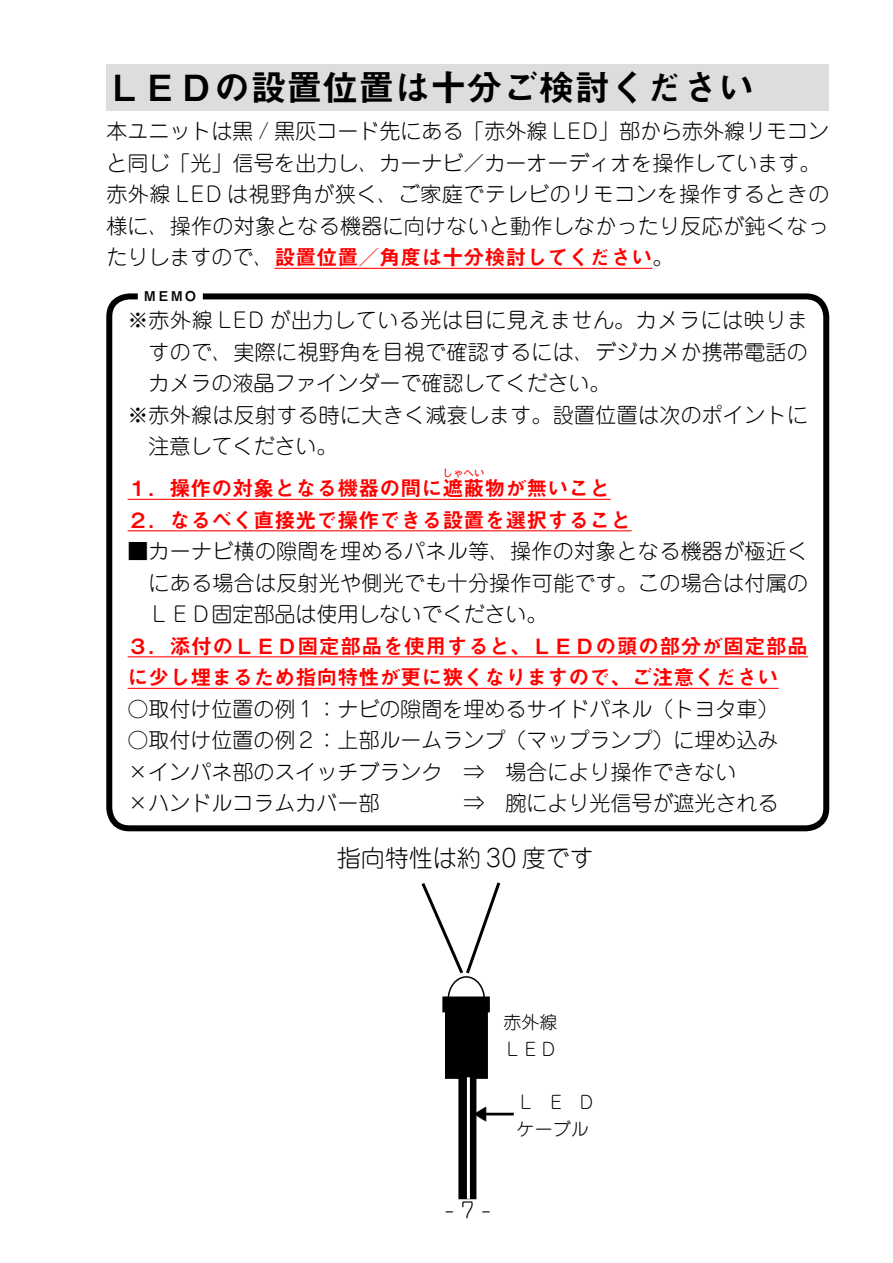
<style>
.page{position:relative;width:893px;height:1263px;background:#fff}
.page>*{position:absolute;margin:0;border:0;box-sizing:border-box;transform-origin:0 0}
.t1{font:45px "Midashi Go Pro MB31";color:#000}
.t2{font:36px "Midashi Go Pro MB31";color:#000}
.t3{font:300 24px "Jun 101 Pro";color:#000}
.t4{font:300 21px/31.5px "Jun 101 Pro";color:#000}
.t5{font:21px/31.5px "Midashi Go Pro MB31";color:#f00}
.t6{font:300 21px "Jun 101 Pro";letter-spacing:.03em;color:#000}
.t7{font:300 18px/27px "Jun 101 Pro";color:#000}
.t8{font:13.5px "Midashi Go Pro MB31";color:#000}
.t9{font:10.5px "Midashi Go Pro MB31";color:#f00}
.s1{font-family:"Jun 101 Pro";font-weight:300;color:#000}
</style>
<div class="page">
<div style="left:106px;top:64px;width:723px;height:47px;background:#dcdddd"></div>
<hr style="left:274px;top:268px;width:378px;height:1px;background:#f00">
<div style="left:106px;top:293px;width:723px;height:538px;border:6px solid #000;border-radius:20px"></div>
<div style="left:458px;top:1078px;width:18px;height:121px;background:#000"></div>
<div style="left:447px;top:976px;width:38px;height:48px;border:2px solid #000;border-radius:50%"></div>
<div style="left:443px;top:997px;width:46px;height:15px;background:#000"></div>
<div style="left:442px;top:996px;width:48px;height:16px;border:2px solid #000"></div>
<div style="left:446px;top:1004px;width:41px;height:74px;background:#000"></div>
<div style="left:445px;top:1003px;width:43px;height:76px;border:2px solid #000"></div>
<hr style="left:467px;top:1077px;width:3px;height:122px;background:#fff">
<svg style="left:421px;top:882px;width:80px;height:95px"></svg>
<hr style="left:128px;top:499px;width:483px;height:1px;background:#f00">
<hr style="left:128px;top:530px;width:504px;height:1px;background:#f00">
<hr style="left:128px;top:656px;width:680px;height:1px;background:#f00">
<hr style="left:128px;top:688px;width:651px;height:1px;background:#f00">
<div style="left:138px;top:287px;width:65px;height:23px;background:#fff"></div>
<h2 class="t2" style="left:106px;top:58px;width:649px">ＬＥＤの設置位置は十分ご検討ください</h2>
<p class="t4" style="left:106px;top:113px;width:724px">本ユニットは黒 / 黒灰コード先にある「赤外線 LED」部から赤外線リモコンと同じ「光」信号を出力し、カーナビ／カーオーディオを操作しています。赤外線 LED は視野角が狭く、ご家庭でテレビのリモコンを操作するときの様に、操作の対象となる機器に向けないと動作しなかったり反応が鈍くなっ</p>
<p class="t5" style="left:106px;top:239px;width:568px"><span class="s1">たりしますので、</span>設置位置／角度は十分検討してください<span class="s1">。</span></p>
<p class="t8" style="left:143px;top:285px;width:55px">ＭＥＭＯ</p>
<p class="t6" style="left:128px;top:303px;width:682px">※赤外線 LED が出力している光は目に見えません。カメラには映りま</p>
<p class="t4" style="left:149px;top:333px;width:661px">すので、実際に視野角を目視で確認するには、デジカメか携帯電話の</p>
<p class="t4" style="left:149px;top:365px;width:463px">カメラの液晶ファインダーで確認してください。</p>
<p class="t4" style="left:128px;top:396px;width:682px">※赤外線は反射する時に大きく減衰します。設置位置は次のポイントに</p>
<p class="t4" style="left:149px;top:428px;width:190px">注意してください。</p>
<p class="t5" style="left:128px;top:470px;width:484px">１．操作の対象となる機器の間に遮蔽物が無いこと</p>
<p class="t9" style="left:443px;top:464px;width:43px">しゃへい</p>
<p class="t5" style="left:128px;top:502px;width:505px">２．なるべく直接光で操作できる設置を選択すること</p>
<p class="t4" style="left:149px;top:533px;width:661px;text-align:justify;text-indent:-21px">■カーナビ横の隙間を埋めるパネル等、操作の対象となる機器が極近くにある場合は反射光や側光でも十分操作可能です。この場合は付属のＬＥＤ固定部品は使用しないでください。</p>
<p class="t5" style="left:128px;top:628px;width:682px">３．添付のＬＥＤ固定部品を使用すると、ＬＥＤの頭の部分が固定部品に少し埋まるため指向特性が更に狭くなりますので、ご注意ください</p>
<p class="t4" style="left:128px;top:691px;width:653px">○取付け位置の例１：ナビの隙間を埋めるサイドパネル（トヨタ車）</p>
<p class="t4" style="left:128px;top:722px;width:653px">○取付け位置の例２：上部ルームランプ（マップランプ）に埋め込み×インパネ部のスイッチブランク　⇒　場合により操作できない<br>×ハンドルコラムカバー部　　　　⇒　腕により光信号が遮光される</p>
<p class="t3" style="left:337px;top:838px;width:259px">指向特性は約 30 度です</p>
<p class="t7" style="left:503px;top:1006px;width:55px">赤外線<br>ＬＥＤ</p>
<p class="t7" style="left:517px;top:1086px;width:80px">ＬＥＤケーブル</p>
<h1 class="t1" style="left:517px;top:1150px;width:46px;rotate:-180deg">→</h1>
<p class="t4" style="left:445px;top:1191px;width:47px">- 7 -</p>
</div>
